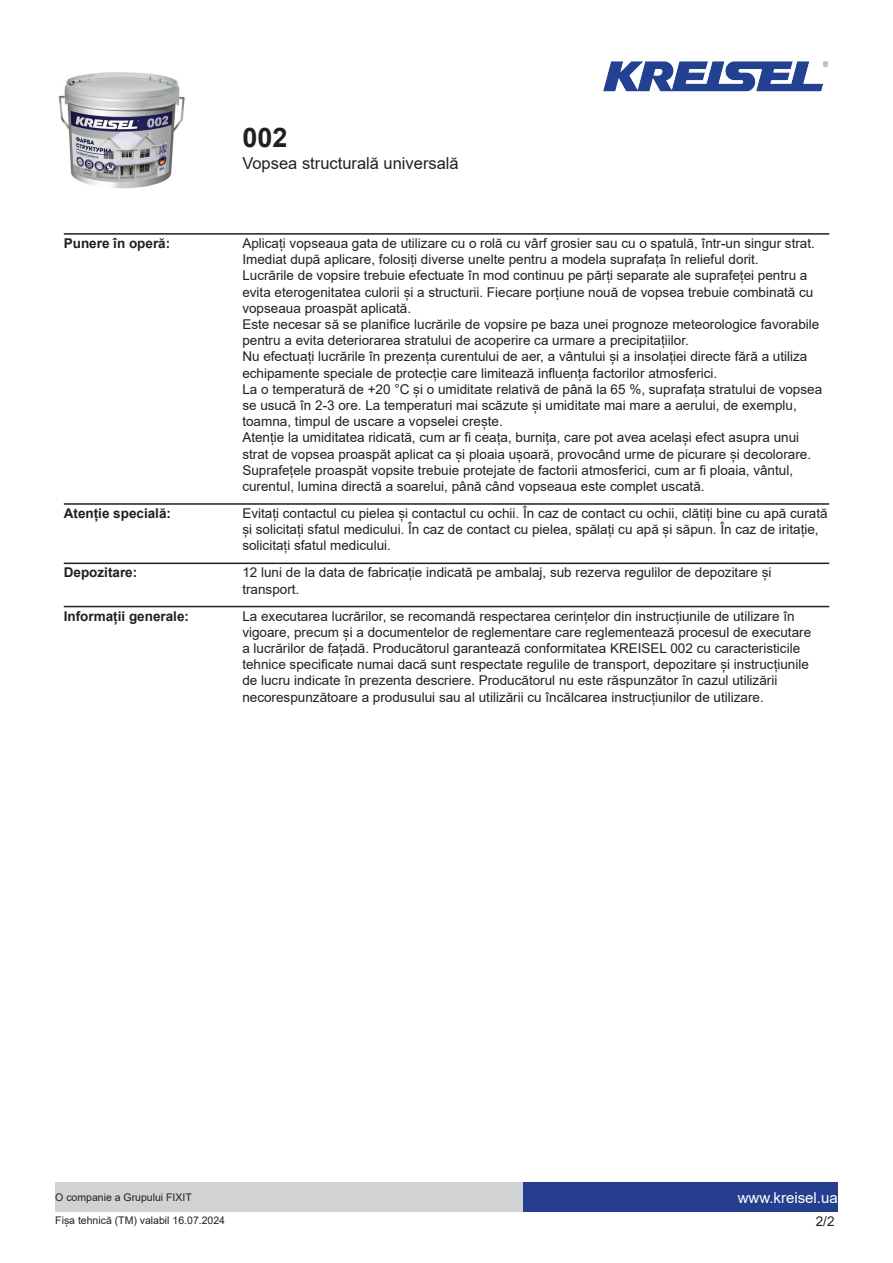
<style>
.page{position:relative;width:893px;height:1263px;background:#fff}
.page>*{position:absolute;margin:0;border:0;box-sizing:border-box;transform-origin:0 0}
.t1{font:700 27px "Arial";color:#231f20}
.t2{font:16.5px "Arial";color:#231f20}
.t3{font:15px "Arial";color:#fff}
.t4{font:13.5px/16.2px "Arial";color:#231f20}
.t5{font:700 13.5px "Arial";color:#231f20}
.t6{font:10.5px "Arial";color:#231f20}
</style>
<div class="page">
<img style="left:59px;top:72px;width:126px;height:117px">
<img style="left:603px;top:61px;width:226px;height:31px">
<div style="left:523px;top:1182px;width:315px;height:30px;background:#253f8e"></div>
<div style="left:55px;top:1182px;width:468px;height:30px;background:#d1d2d4"></div>
<hr style="left:64px;top:233px;width:765px;height:2px;background:#231f20">
<hr style="left:64px;top:503px;width:765px;height:2px;background:#231f20">
<hr style="left:64px;top:563px;width:765px;height:1px;background:#231f20">
<hr style="left:64px;top:606px;width:765px;height:1px;background:#231f20">
<h1 class="t1" style="left:242px;top:119px;width:47px">002</h1>
<p class="t2" style="left:242px;top:152px;width:218px">Vopsea structurală universală</p>
<p class="t5" style="left:64px;top:234px;width:108px">Punere în operă:</p>
<p class="t4" style="left:242px;top:235px;width:581px">Aplicați vopseaua gata de utilizare cu o rolă cu vârf grosier sau cu o spatulă, într-un singur strat.<br>Imediat după aplicare, folosiți diverse unelte pentru a modela suprafața în relieful dorit.<br>Lucrările de vopsire trebuie efectuate în mod continuu pe părți separate ale suprafeței pentru a evita eterogenitatea culorii și a structurii. Fiecare porțiune nouă de vopsea trebuie combinată cu vopseaua proaspăt aplicată.<br>Este necesar să se planifice lucrările de vopsire pe baza unei prognoze meteorologice favorabile pentru a evita deteriorarea stratului de acoperire ca urmare a precipitațiilor.<br>Nu efectuați lucrările în prezența curentului de aer, a vântului și a insolației directe fără a utiliza echipamente speciale de protecție care limitează influența factorilor atmosferici.<br>La o temperatură de +20 °С și o umiditate relativă de până la 65 %, suprafața stratului de vopsea se usucă în 2-3 ore. La temperaturi mai scăzute și umiditate mai mare a aerului, de exemplu, toamna, timpul de uscare a vopselei crește.<br>Atenție la umiditatea ridicată, cum ar fi ceața, burnița, care pot avea același efect asupra unui strat de vopsea proaspăt aplicat ca și ploaia ușoară, provocând urme de picurare și decolorare.<br>Suprafețele proaspăt vopsite trebuie protejate de factorii atmosferici, cum ar fi ploaia, vântul, curentul, lumina directă a soarelui, până când vopseaua este complet uscată.</p>
<p class="t5" style="left:64px;top:504px;width:109px">Atenție specială:</p>
<p class="t4" style="left:242px;top:505px;width:587px">Evitați contactul cu pielea și contactul cu ochii. În caz de contact cu ochii, clătiți bine cu apă curată și solicitați sfatul medicului. În caz de contact cu pielea, spălați cu apă și săpun. În caz de iritație, solicitați sfatul medicului.</p>
<p class="t5" style="left:64px;top:563px;width:75px">Depozitare:</p>
<p class="t4" style="left:242px;top:564px;width:530px">12 luni de la data de fabricație indicată pe ambalaj, sub rezerva regulilor de depozitare și transport.</p>
<p class="t5" style="left:64px;top:606px;width:127px">Informații generale:</p>
<p class="t4" style="left:242px;top:608px;width:570px">La executarea lucrărilor, se recomandă respectarea cerințelor din instrucțiunile de utilizare în vigoare, precum și a documentelor de reglementare care reglementează procesul de executare a lucrărilor de fațadă. Producătorul garantează conformitatea KREISEL 002 cu caracteristicile tehnice specificate numai dacă sunt respectate regulile de transport, depozitare și instrucțiunile de lucru indicate în prezenta descriere. Producătorul nu este răspunzător în cazul utilizării necorespunzătoare a produsului sau al utilizării cu încălcarea instrucțiunilor de utilizare.</p>
<p class="t6" style="left:55px;top:1190px;width:138px">O companie a Grupului FIXIT</p>
<p class="t3" style="left:738px;top:1187px;width:102px">www.kreisel.ua</p>
<p class="t6" style="left:55px;top:1213px;width:171px">Fișa tehnică (TM) valabil 16.07.2024</p>
<p class="t4" style="left:816px;top:1213px;width:20px">2/2</p>
</div>
